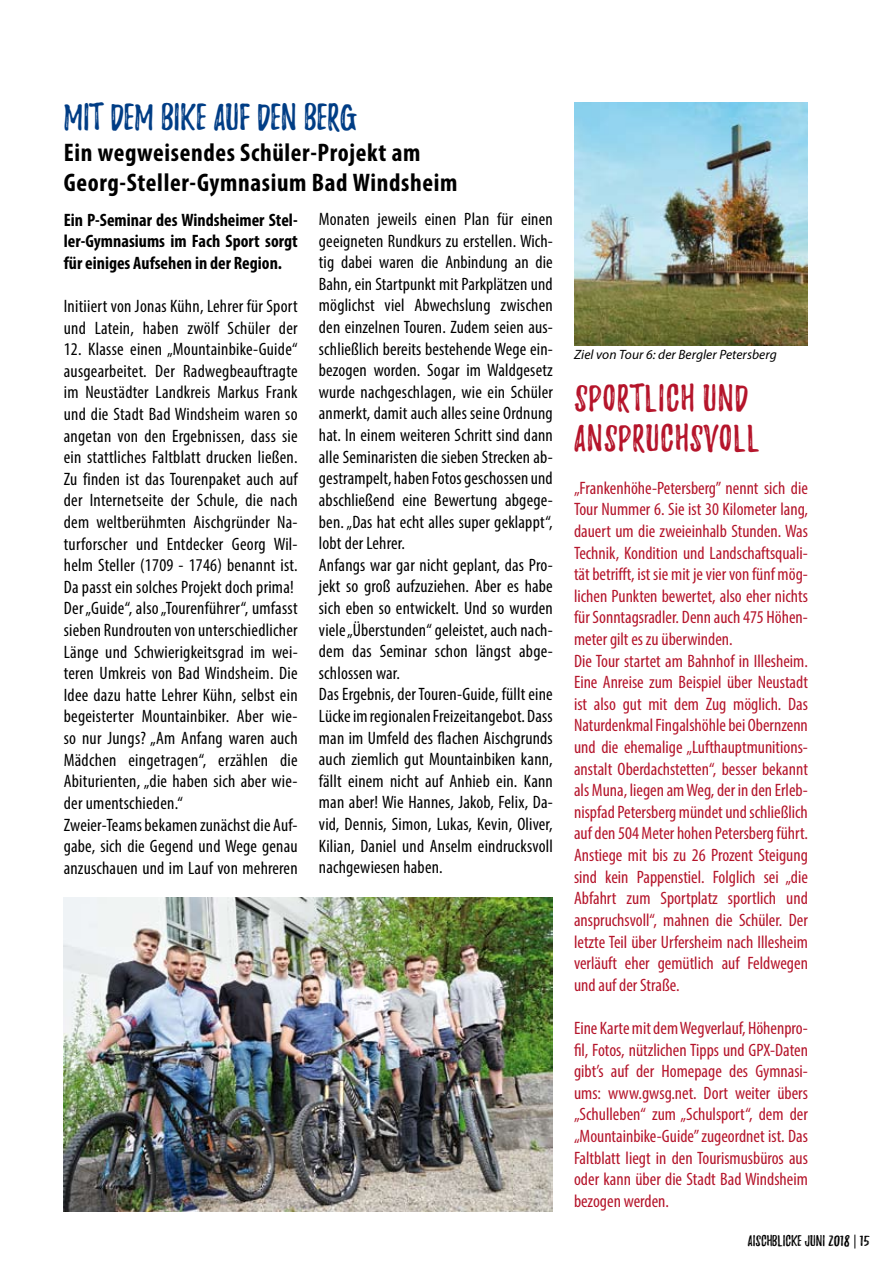
<style>
.page{position:relative;width:893px;height:1263px;background:#fff}
.page>*{position:absolute;margin:0;border:0;box-sizing:border-box;transform-origin:0 0}
.t1{font:33px/39.6px "Playlist Caps";letter-spacing:.025em;color:#b5152b}
.t2{font:33px "Playlist Caps";color:#003d85}
.t3{font:700 condensed 25.5px/30.6px "Myriad Pro";letter-spacing:.025em;color:#000}
.t4{font:condensed 18px/21.6px "Myriad Pro";letter-spacing:.01em;color:#000}
.t5{font:condensed 18px/21.6px "Myriad Pro";color:#b5152b;text-align:justify}
.t6{font:700 condensed 18px/21.6px "Myriad Pro";color:#000;text-align:justify}
.t7{font:italic 13.5px "Myriad Pro";letter-spacing:.005em;color:#000}
.t8{font:13.5px "Playlist Caps";color:#000}
</style>
<div class="page">
<svg style="left:854px;top:1234px;width:1px;height:14px"></svg>
<img style="left:574px;top:102px;width:234px;height:243px">
<img style="left:64px;top:897px;width:489px;height:315px">
<h1 class="t2" style="left:64px;top:102px;width:294px">MIT DEM BIKE AUF DEN BERG</h1>
<h2 class="t3" style="left:64px;top:136px;width:395px">Ein wegweisendes Schüler-Projekt am<br>Georg-Steller-Gymnasium Bad Windsheim</h2>
<p class="t6" style="left:64px;top:208px;width:235px">Ein P-Seminar des Windsheimer Stel&shy;ler-Gymnasiums im Fach Sport sorgt für einiges Aufsehen in der Region.</p>
<p class="t4" style="left:64px;top:295px;width:235px">Initiiert von Jonas Kühn, Lehrer für Sport und Latein, haben zwölf Schüler der</p>
<p class="t4" style="left:64px;top:338px;width:235px">12. Klasse einen „Mountainbike-Guide“ ausgearbeitet. Der Radwegbeauftragte im Neustädter Landkreis Markus Frank und die Stadt Bad Windsheim waren so angetan von den Ergebnissen, dass sie ein stattliches Faltblatt drucken ließen.<br>Zu finden ist das Tourenpaket auch auf der Internetseite der Schule, die nach dem weltberühmten Aischgründer Na&shy;turforscher und Entdecker Georg Wil&shy;helm Steller (1709 - 1746) benannt ist.<br>Da passt ein solches Projekt doch prima!<br>Der „Guide“, also „Tourenführer“, umfasst sieben Rundrouten von unterschiedlicher Länge und Schwierigkeitsgrad im wei&shy;teren Umkreis von Bad Windsheim. Die Idee dazu hatte Lehrer Kühn, selbst ein begeisterter Mountainbiker. Aber wie&shy;so nur Jungs? „Am Anfang waren auch Mädchen eingetragen“, erzählen die Abiturienten, „die haben sich aber wie&shy;der umentschieden.“<br>Zweier-Teams bekamen zunächst die Auf&shy;gabe, sich die Gegend und Wege genau anzuschauen und im Lauf von mehreren</p>
<p class="t4" style="left:319px;top:208px;width:235px">Monaten jeweils einen Plan für einen geeigneten Rundkurs zu erstellen. Wich&shy;tig dabei waren die Anbindung an die Bahn, ein Startpunkt mit Parkplätzen und möglichst viel Abwechslung zwischen den einzelnen Touren. Zudem seien aus&shy;schließlich bereits bestehende Wege ein&shy;bezogen worden. Sogar im Waldgesetz wurde nachgeschlagen, wie ein Schüler anmerkt, damit auch alles seine Ordnung hat. In einem weiteren Schritt sind dann alle Seminaristen die sieben Strecken ab&shy;gestrampelt, haben Fotos geschossen und abschließend eine Bewertung abgege&shy;ben. „Das hat echt alles super geklappt“, lobt der Lehrer.<br>Anfangs war gar nicht geplant, das Pro&shy;jekt so groß aufzuziehen. Aber es habe sich eben so entwickelt. Und so wurden viele „Überstunden“ geleistet, auch nach&shy;dem das Seminar schon längst abge&shy;schlossen war.<br>Das Ergebnis, der Touren-Guide, füllt eine Lücke im regionalen Freizeitangebot. Dass man im Umfeld des flachen Aischgrunds auch ziemlich gut Mountainbiken kann, fällt einem nicht auf Anhieb ein. Kann man aber! Wie Hannes, Jakob, Felix, Da&shy;vid, Dennis, Simon, Lukas, Kevin, Oliver, Kilian, Daniel und Anselm eindrucksvoll nachgewiesen haben.</p>
<p class="t7" style="left:574px;top:346px;width:204px">Ziel von Tour 6: der Bergler Petersberg</p>
<h1 class="t1" style="left:574px;top:379px;width:187px">SPORTLICH UND<br>ANSPRUCHSVOLL</h1>
<p class="t5" style="left:574px;top:477px;width:235px;text-align:left">„Frankenhöhe-Petersberg” nennt sich die Tour Nummer 6. Sie ist 30 Kilometer lang, dauert um die zweieinhalb Stunden. Was Technik, Kondition und Landschaftsquali&shy;tät betrifft, ist sie mit je vier von fünf mög&shy;lichen Punkten bewertet, also eher nichts für Sonntagsradler. Denn auch 475 Höhen&shy;meter gilt es zu überwinden.<br>Die Tour startet am Bahnhof in Illesheim.<br>Eine Anreise zum Beispiel über Neustadt ist also gut mit dem Zug möglich. Das Naturdenkmal Fingalshöhle bei Obernzenn und die ehemalige „Lufthauptmunitions&shy;anstalt Oberdachstetten“, besser bekannt als Muna, liegen am Weg, der in den Erleb&shy;nispfad Petersberg mündet und schließlich auf den 504 Meter hohen Petersberg führt.<br>Anstiege mit bis zu 26 Prozent Steigung sind kein Pappenstiel. Folglich sei „die Abfahrt zum Sportplatz sportlich und anspruchsvoll“, mahnen die Schüler. Der letzte Teil über Urfersheim nach Illesheim verläuft eher gemütlich auf Feldwegen und auf der Straße.</p>
<p class="t5" style="left:574px;top:1017px;width:235px">Eine Karte mit dem Wegverlauf, Höhenpro&shy;fil, Fotos, nützlichen Tipps und GPX-Daten gibt’s auf der Homepage des Gymnasi&shy;ums: www.gwsg.net. Dort weiter übers „Schulleben“ zum „Schulsport“, dem der</p>
<p class="t5" style="left:574px;top:1134px;width:7px">“</p>
<p class="t5" style="left:574px;top:1125px;width:235px;text-indent:6px">Mountainbike-Guide” zugeordnet ist. Das Faltblatt liegt in den Tourismusbüros aus oder kann über die Stadt Bad Windsheim bezogen werden.</p>
<p class="t8" style="left:748px;top:1234px;width:123px">AISCHBLICKE JUNI 2018 15</p>
</div>
